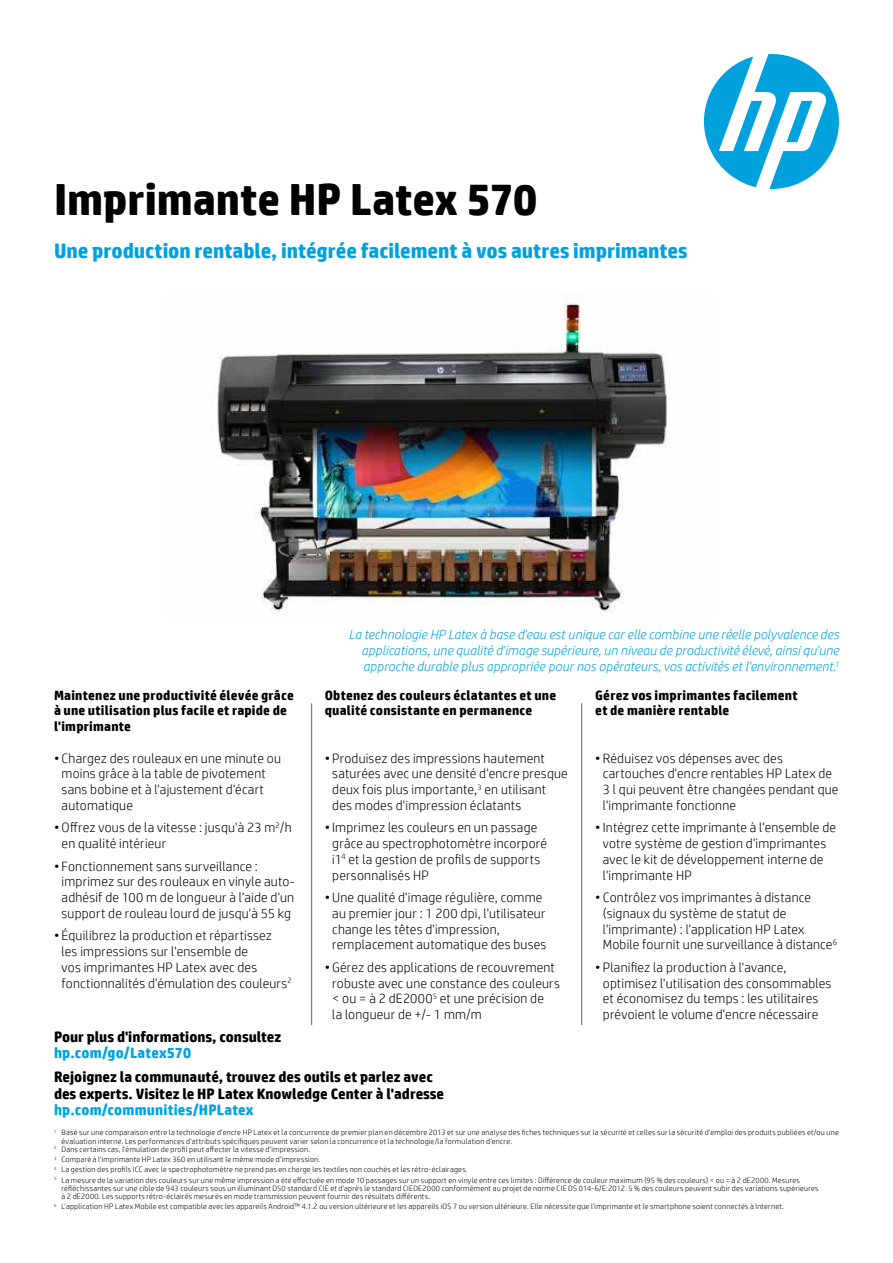
<style>
.page{position:relative;width:893px;height:1263px;background:#fff}
.page>*{position:absolute;margin:0;border:0;box-sizing:border-box;transform-origin:0 0}
.t1{font:700 45px "HP Simplified";letter-spacing:-.005em;color:#000}
.t2{font:700 21px "HP Simplified";color:#00a1dd}
.t3{font:700 15px/16.5px "HP Simplified";color:#000}
.t4{font:700 15px "HP Simplified";letter-spacing:.01em;color:#00a3df}
.t5{font:300 13.5px/15.8px "HP Simplified";letter-spacing:.015em;color:#000}
.t6{font:italic 300 13.5px/16.2px "HP Simplified";letter-spacing:.005em;color:#00a1dd;text-align:justify}
.t7{font:700 13.5px/15.8px "HP Simplified";letter-spacing:.015em;color:#000}
.t8{font:300 7.8px/10.2px "HP Simplified";letter-spacing:.03em;color:#000}
</style>
<div class="page">
<img style="left:217px;top:295px;width:450px;height:319px">
<svg style="left:704px;top:54px;width:135px;height:135px"></svg>
<hr style="left:311px;top:703px;width:1px;height:322px;background:#5e6468">
<hr style="left:581px;top:703px;width:1px;height:322px;background:#5e6468">
<h1 class="t1" style="left:54px;top:173px;width:485px">Imprimante HP Latex 570</h1>
<h2 class="t2" style="left:54px;top:242px;width:635px">Une production rentable, intégrée facilement à vos autres imprimantes</h2>
<p class="t7" style="left:54px;top:688px;width:241px">Maintenez une productivité élevée grâce à une utilisation plus facile et rapide de l'imprimante</p>
<p class="t5" style="left:62px;top:750px;width:221px;text-indent:-8px">• Chargez des rouleaux en une minute ou moins grâce à la table de pivotement sans bobine et à l'ajustement d'écart automatique</p>
<p class="t5" style="left:62px;top:820px;width:232px;text-indent:-8px">• Ofrez vous de la vitesse : jusqu'à 23 m<sup>2</sup>/h en qualité intérieur</p>
<p class="t5" style="left:62px;top:858px;width:235px;text-indent:-8px">• Fonctionnement sans surveillance : imprimez sur des rouleaux en vinyle auto&shy;adhésif de 100 m de longueur à l'aide d'un support de rouleau lourd de jusqu'à 55 kg</p>
<p class="t5" style="left:62px;top:928px;width:232px;text-indent:-8px">• Équilibrez la production et répartissez<br>les impressions sur l'ensemble de<br>vos imprimantes HP Latex avec des fonctionnalités d'émulation des couleurs<sup>2</sup></p>
<p class="t6" style="left:362px;top:627px;width:479px;text-indent:-13px">La technologie HP Latex à base d'eau est unique car elle combine une réelle polyvalence des applications, une qualité d'image supérieure, un niveau de productivité élevé, ainsi qu'une approche durable plus appropriée pour nos opérateurs, vos activités et l'environnement.<sup>1</sup></p>
<p class="t7" style="left:325px;top:688px;width:233px">Obtenez des couleurs éclatantes et une qualité consistante en permanence</p>
<p class="t5" style="left:332px;top:750px;width:237px;text-indent:-8px">• Produisez des impressions hautement saturées avec une densité d'encre presque deux fois plus importante,<sup>3</sup> en utilisant des modes d'impression éclatants</p>
<p class="t5" style="left:332px;top:820px;width:216px;text-indent:-8px">• Imprimez les couleurs en un passage grâce au spectrophotomètre incorporé i1<sup>4</sup> et la gestion de proils de supports personnalisés HP</p>
<p class="t5" style="left:332px;top:890px;width:216px;text-indent:-8px">• Une qualité d'image régulière, comme au premier jour : 1 200 dpi, l'utilisateur change les têtes d'impression, remplacement automatique des buses</p>
<p class="t5" style="left:332px;top:959px;width:229px;text-indent:-8px">• Gérez des applications de recouvrement robuste avec une constance des couleurs &lt; ou = à 2 dE2000<sup>5</sup> et une précision de<br>la longueur de +/- 1 mm/m</p>
<p class="t7" style="left:595px;top:688px;width:204px">Gérez vos imprimantes facilement et de manière rentable</p>
<p class="t5" style="left:603px;top:750px;width:237px;text-indent:-8px">• Réduisez vos dépenses avec des cartouches d'encre rentables HP Latex de 3 l qui peuvent être changées pendant que l'imprimante fonctionne</p>
<p class="t5" style="left:603px;top:820px;width:235px;text-indent:-8px">• Intégrez cette imprimante à l'ensemble de votre système de gestion d'imprimantes avec le kit de développement interne de l'imprimante HP</p>
<p class="t5" style="left:603px;top:890px;width:236px;text-indent:-8px">• Contrôlez vos imprimantes à distance (signaux du système de statut de l'imprimante) : l'application HP Latex Mobile fournit une surveillance à distance<sup>6</sup></p>
<p class="t5" style="left:603px;top:959px;width:230px;text-indent:-8px">• Planiiez la production à l'avance, optimisez l'utilisation des consommables et économisez du temps : les utilitaires prévoient le volume d'encre nécessaire</p>
<p class="t3" style="left:54px;top:1029px;width:229px">Pour plus d'informations, consultez</p>
<p class="t4" style="left:54px;top:1044px;width:139px">hp.com/go/Latex570</p>
<p class="t3" style="left:54px;top:1070px;width:392px">Rejoignez la communauté, trouvez des outils et parlez avec des experts. Visitez le HP Latex Knowledge Center à l'adresse</p>
<p class="t4" style="left:54px;top:1104px;width:201px">hp.com/communities/HPLatex</p>
<p class="t8" style="left:54px;top:1127px;width:786px"><sup>1</sup> Basé sur une comparaison entre la technologie d'encre HP Latex et la concurrence de premier plan en décembre 2013 et sur une analyse des iches techniques sur la sécurité et celles sur la sécurité d'emploi des produits publiées et/ou une</p>
<p class="t8" style="left:62px;top:1136px;width:452px">évaluation interne. Les performances d'attributs spéciiques peuvent varier selon la concurrence et la technologie/la formulation d'encre.</p>
<p class="t8" style="left:54px;top:1144px;width:258px"><sup>2</sup> Dans certains cas, l'émulation de proil peut afecter la vitesse d'impression.</p>
<p class="t8" style="left:54px;top:1154px;width:747px"><sup>3</sup> Comparé à l'imprimante HP Latex 360 en utilisant le même mode d'impression.<br><sup>4</sup> La gestion des proils ICC avec le spectrophotomètre ne prend pas en charge les textiles non couchés et les rétro-éclairages.<br><sup>5</sup> La mesure de la variation des couleurs sur une même impression a été efectuée en mode 10 passages sur un support en vinyle entre ces limites : Diférence de couleur maximum (95 % des couleurs) &lt; ou = à 2 dE2000. Mesures</p>
<p class="t8" style="left:61px;top:1184px;width:759px;line-height:8.2px">réléchissantes sur une cible de 943 couleurs sous un illuminant D50 standard CIE et d'après le standard CIEDE2000 conformément au projet de norme CIE DS 014-6/E:2012. 5 % des couleurs peuvent subir des variations supérieures à 2 dE2000. Les supports rétro-éclairés mesurés en mode transmission peuvent fournir des résultats diférents.</p>
<p class="t8" style="left:54px;top:1201px;width:731px"><sup>6</sup> L'application HP Latex Mobile est compatible avec les appareils Android™ 4.1.2 ou version ultérieure et les appareils iOS 7 ou version ultérieure. Elle nécessite que l'imprimante et le smartphone soient connectés à Internet.</p>
</div>
